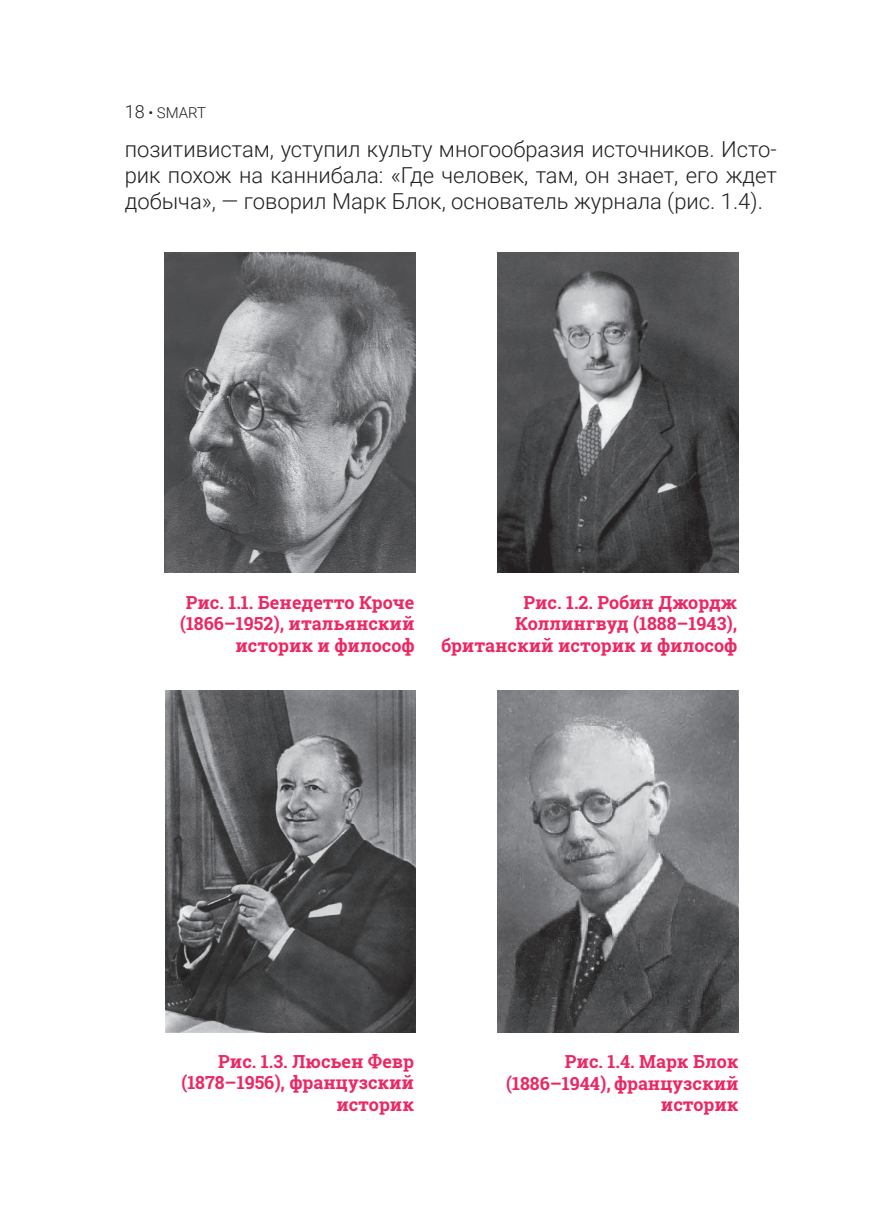
<style>
.page{position:relative;width:879px;height:1225px;background:#fff}
.page>*{position:absolute;margin:0;border:0;box-sizing:border-box;transform-origin:0 0}
.t1{font:300 22px/26px "Roboto";color:#231f20;text-align:justify}
.t2{font:700 18px/21.6px "Roboto Slab";color:#ed2762;text-align:right}
.t3{font:300 15px "Roboto";color:#231f20}
.s1{font-size:18px}
</style>
<div class="page">
<img style="left:497px;top:690px;width:241px;height:342px">
<img style="left:165px;top:690px;width:250px;height:342px">
<img style="left:165px;top:253px;width:250px;height:320px">
<img style="left:497px;top:253px;width:241px;height:320px">
<p class="t3" style="left:125px;top:104px;width:83px"><span class="s1">18</span> • SMART</p>
<p class="t1" style="left:125px;top:136px;width:653px">позитивистам, уступил культу многообразия источников. Исто&shy;рик похож на каннибала: «Где человек, там, он знает, его ждет добыча», — говорил Марк Блок, основатель журнала (рис. 1.4).</p>
<p class="t2" style="left:180px;top:591px;width:236px">Рис. 1.1. Бенедетто Кроче (1866–1952), итальянский историк и философ</p>
<p class="t2" style="left:441px;top:591px;width:298px">Рис. 1.2. Робин Джордж<br>Коллингвуд (1888–1943), британский историк и философ</p>
<p class="t2" style="left:181px;top:1049px;width:234px">Рис. 1 .3. Люсьен Февр (1878–1956), французский историк</p>
<p class="t2" style="left:506px;top:1050px;width:234px">Рис. 1.4 . Марк Блок (1886–1944), французский историк</p>
</div>
